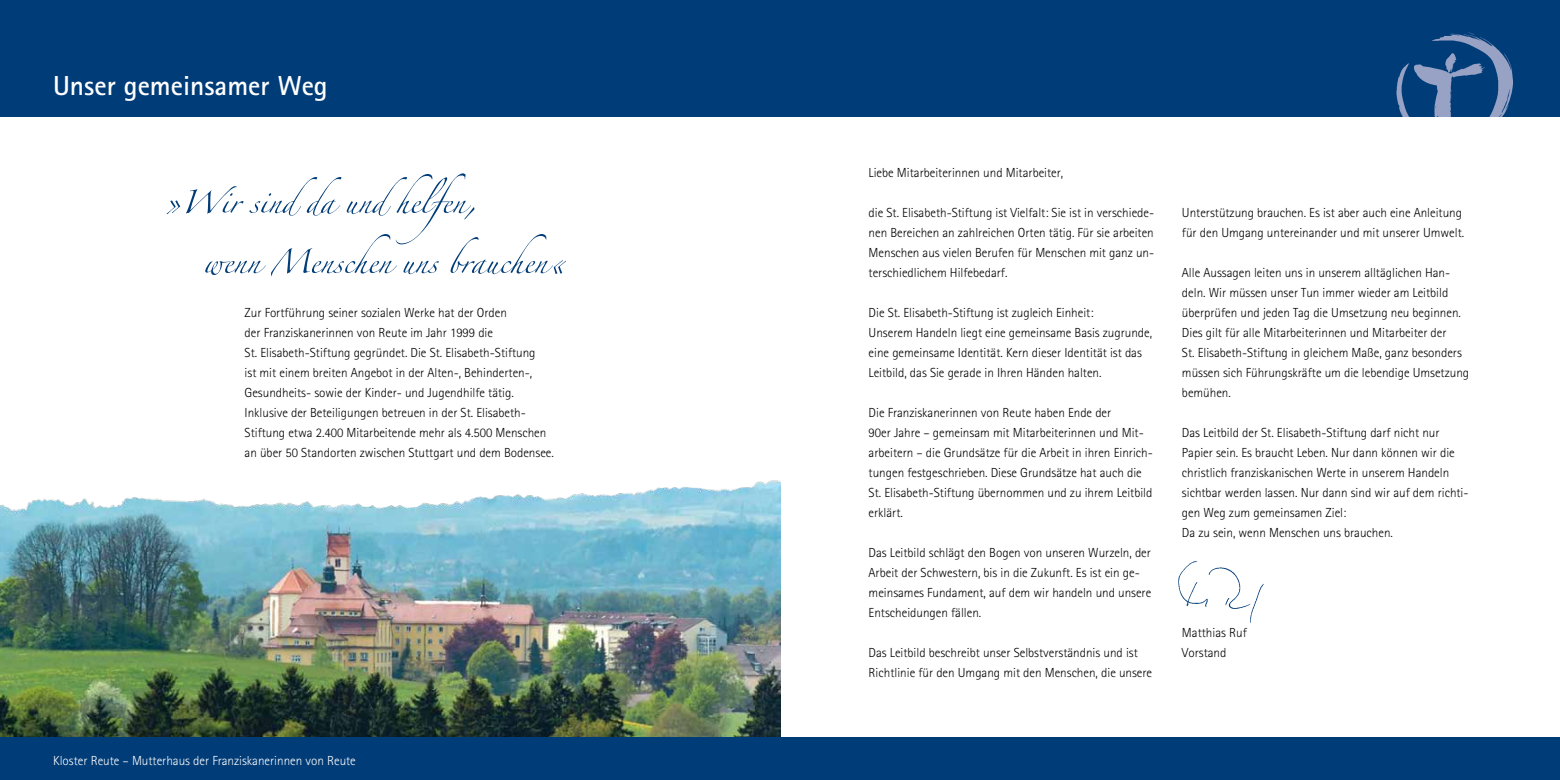
<style>
.page{position:relative;width:1560px;height:780px;background:#fff}
.page>*{position:absolute;margin:0;border:0;box-sizing:border-box;transform-origin:0 0}
.t1{font:52.5px/60px "Zapfino Extra LT One";letter-spacing:-.005em;color:#003c78}
.t2{font:700 27.5px "Rotis SES";color:#fff}
.t3{font:300 13.12px/20px "Rotis SES";color:#000}
.t4{font:300 13.12px "Rotis SES";color:#fff}
</style>
<div class="page">
<img style="left:0;top:480px;width:780px;height:257px">
<div style="left:0;top:0;width:1559px;height:117px;background:#003c78"></div>
<img style="left:1396px;top:32px;width:118px;height:85px">
<div style="left:0;top:737px;width:1559px;height:43px;background:#003c78"></div>
<img style="left:1178px;top:561px;width:86px;height:62px">
<h2 class="t2" style="left:53px;top:68px;width:276px">Unser gemeinsamer Weg</h2>
<h1 class="t1" style="left:203px;top:164px;width:363px;text-indent:-41px">»Wir sind da und helfen, wenn Menschen uns brauchen«</h1>
<p class="t3" style="left:244px;top:303px;width:311px">Zur Fortführung seiner sozialen Werke hat der Orden<br>der Franziskanerinnen von Reute im Jahr 1999 die<br>St. Elisabeth-Stiftung gegründet. Die St. Elisabeth-Stiftung<br>ist mit einem breiten Angebot in der Alten-, Behinderten-, Gesundheits- sowie der Kinder- und Jugendhilfe tätig.<br>Inklusive der Beteiligungen betreuen in der St. Elisabeth-Stiftung etwa 2.400 Mitarbeitende mehr als 4.500 Menschen an über 50 Standorten zwischen Stuttgart und dem Bodensee.</p>
<p class="t4" style="left:53px;top:752px;width:304px">Kloster Reute – Mutterhaus der Franziskanerinnen von Reute</p>
<p class="t3" style="left:868px;top:163px;width:196px">Liebe Mitarbeiterinnen und Mitarbeiter,</p>
<p class="t3" style="left:868px;top:203px;width:287px;text-align:justify">die St. Elisabeth-Stiftung ist Vielfalt: Sie ist in verschiede&shy;nen Bereichen an zahlreichen Orten tätig. Für sie arbeiten Menschen aus vielen Berufen für Menschen mit ganz un&shy;terschiedlichem Hilfebedarf.</p>
<p class="t3" style="left:868px;top:303px;width:285px">Die St. Elisabeth-Stiftung ist zugleich Einheit:<br>Unserem Handeln liegt eine gemeinsame Basis zugrunde, eine gemeinsame Identität. Kern dieser Identität ist das Leitbild, das Sie gerade in Ihren Händen halten.</p>
<p class="t3" style="left:868px;top:403px;width:286px">Die Franziskanerinnen von Reute haben Ende der<br>90er Jahre – gemeinsam mit Mitarbeiterinnen und Mit&shy;arbeitern – die Grundsätze für die Arbeit in ihren Einrich&shy;tungen festgeschrieben. Diese Grundsätze hat auch die St. Elisabeth-Stiftung übernommen und zu ihrem Leitbild erklärt.</p>
<p class="t3" style="left:868px;top:543px;width:284px">Das Leitbild schlägt den Bogen von unseren Wurzeln, der Arbeit der Schwestern, bis in die Zukunft. Es ist ein ge&shy;meinsames Fundament, auf dem wir handeln und unsere Entscheidungen fällen.</p>
<p class="t3" style="left:868px;top:643px;width:285px">Das Leitbild beschreibt unser Selbstverständnis und ist<br>Richtlinie für den Umgang mit den Menschen, die unsere</p>
<p class="t3" style="left:1181px;top:203px;width:284px">Unterstützung brauchen. Es ist aber auch eine Anleitung für den Umgang untereinander und mit unserer Umwelt.</p>
<p class="t3" style="left:1181px;top:263px;width:289px">Alle Aussagen leiten uns in unserem alltäglichen Han&shy;deln. Wir müssen unser Tun immer wieder am Leitbild überprüfen und jeden Tag die Umsetzung neu beginnen.<br>Dies gilt für alle Mitarbeiterinnen und Mitarbeiter der<br>St. Elisabeth-Stiftung in gleichem Maße, ganz besonders müssen sich Führungskräfte um die lebendige Umsetzung bemühen.</p>
<p class="t3" style="left:1181px;top:423px;width:288px">Das Leitbild der St. Elisabeth-Stiftung darf nicht nur Papier sein. Es braucht Leben. Nur dann können wir die christlich franziskanischen Werte in unserem Handeln sichtbar werden lassen. Nur dann sind wir auf dem richti&shy;gen Weg zum gemeinsamen Ziel:<br>Da zu sein, wenn Menschen uns brauchen.</p>
<p class="t3" style="left:1181px;top:623px;width:66px">Matthias Ruf<br>Vorstand</p>
</div>
